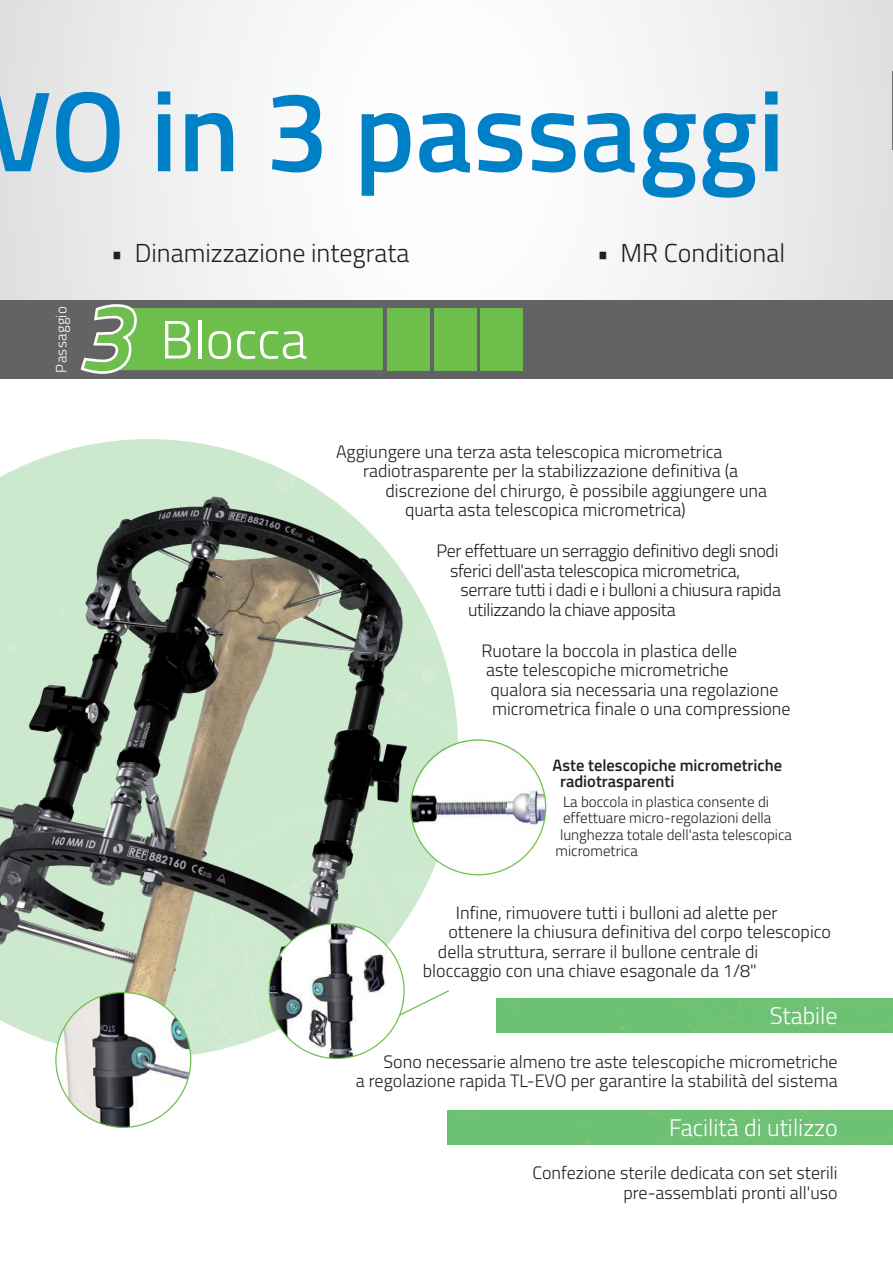
<style>
.page{position:relative;width:893px;height:1263px;background:#fff}
.page>*{position:absolute;margin:0;border:0;box-sizing:border-box;transform-origin:0 0}
.t1{font:600 114px "Titillium";color:#0081c7}
.t2{font:300 54px "Titillium";color:#fff}
.t3{font:300 25.95px "Titillium";color:#231f20}
.t4{font:300 24px "Titillium";color:#fff}
.t5{font:300 18px/19.5px "Titillium";color:#231f20;text-align:right}
.t6{font:300 18px "Titillium";letter-spacing:-.02em;color:#231f20}
.t7{font:600 16.5px/16.5px "Titillium";color:#231f20}
.t8{font:300 15px "Titillium";color:#231f20}
.t9{font:300 15px "Titillium";letter-spacing:.02em;color:#fff}
.s1{font-weight:600;font-style:italic;font-size:94.5px}
</style>
<div class="page">
<img style="left:0;top:439px;width:458px;height:619px">
<img style="left:411px;top:740px;width:135px;height:135px;border-radius:67px">
<div style="left:497px;top:999px;width:396px;height:34px;background:#6cc174"></div>
<div style="left:448px;top:1111px;width:445px;height:34px;background:#6cc174"></div>
<svg style="left:0;top:0;width:893px;height:300px"></svg>
<div style="left:0;top:300px;width:893px;height:79px;background:#636366"></div>
<div style="left:118px;top:308px;width:265px;height:62px;background:#6dbe4b"></div>
<div style="left:387px;top:308px;width:43px;height:62px;background:#6dbe4b"></div>
<div style="left:434px;top:308px;width:42px;height:62px;background:#6dbe4b"></div>
<div style="left:481px;top:308px;width:42px;height:62px;background:#6dbe4b"></div>
<svg style="left:399px;top:989px;width:51px;height:28px"></svg>
<img style="left:269px;top:923px;width:135px;height:135px;border-radius:67px">
<img style="left:56px;top:992px;width:135px;height:135px;border-radius:67px">
<h1 class="t1" style="left:-16px;top:46px;width:802px">VO in 3 passaggi</h1>
<h3 class="t3" style="left:111px;top:234px;width:300px">• Dinamizzazione integrata</h3>
<h3 class="t3" style="left:597px;top:234px;width:190px">• MR Conditional</h3>
<p class="t9" style="left:50px;top:373px;width:68px;rotate:-90deg">Passaggio</p>
<h2 class="t2" style="left:78px;top:300px;width:231px"><span class="s1">3</span> Blocca</h2>
<p class="t5" style="left:336px;top:441px;width:388px">Aggiungere una terza asta telescopica micrometrica</p>
<p class="t5" style="left:363px;top:460px;width:377px">radiotrasparente per la stabilizzazione definitiva (a</p>
<p class="t5" style="left:386px;top:480px;width:383px">discrezione del chirurgo, è possibile aggiungere una</p>
<p class="t5" style="left:405px;top:499px;width:282px">quarta asta telescopica micrometrica)</p>
<p class="t6" style="left:436px;top:538px;width:343px">Per effettuare un serraggio definitivo degli snodi</p>
<p class="t6" style="left:450px;top:558px;width:292px">sferici dell'asta telescopica micrometrica,</p>
<p class="t6" style="left:460px;top:577px;width:322px">serrare tutti i dadi e i bulloni a chiusura rapida</p>
<p class="t6" style="left:468px;top:597px;width:209px">utilizzando la chiave apposita</p>
<p class="t5" style="left:482px;top:640px;width:257px">Ruotare la boccola in plastica delle</p>
<p class="t5" style="left:486px;top:659px;width:244px">aste telescopiche micrometriche</p>
<p class="t5" style="left:490px;top:679px;width:289px">qualora sia necessaria una regolazione</p>
<p class="t5" style="left:492px;top:698px;width:300px">micrometrica finale o una compressione</p>
<p class="t7" style="left:560px;top:756px;width:224px;text-indent:-8px">Aste telescopiche micrometriche radiotrasparenti</p>
<p class="t8" style="left:563px;top:791px;width:207px">La boccola in plastica consente di</p>
<p class="t8" style="left:563px;top:807px;width:210px">effettuare micro-regolazioni della</p>
<p class="t8" style="left:560px;top:824px;width:234px">lunghezza totale dell'asta telescopica</p>
<p class="t8" style="left:555px;top:840px;width:84px">micrometrica</p>
<p class="t5" style="left:456px;top:902px;width:323px">Infine, rimuovere tutti i bulloni ad alette per</p>
<p class="t5" style="left:448px;top:921px;width:384px">ottenere la chiusura definitiva del corpo telescopico</p>
<p class="t5" style="left:438px;top:941px;width:322px">della struttura, serrare il bullone centrale di</p>
<p class="t5" style="left:423px;top:960px;width:335px">bloccaggio con una chiave esagonale da 1/8"</p>
<h3 class="t4" style="left:770px;top:998px;width:69px">Stabile</h3>
<p class="t5" style="left:356px;top:1050px;width:483px">Sono necessarie almeno tre aste telescopiche micrometriche<br>a regolazione rapida TL-EVO per garantire la stabilità del sistema</p>
<h3 class="t4" style="left:669px;top:1110px;width:170px">Facilità di utilizzo</h3>
<p class="t5" style="left:532px;top:1162px;width:307px">Confezione sterile dedicata con set sterili pre-assemblati pronti all'uso</p>
</div>
